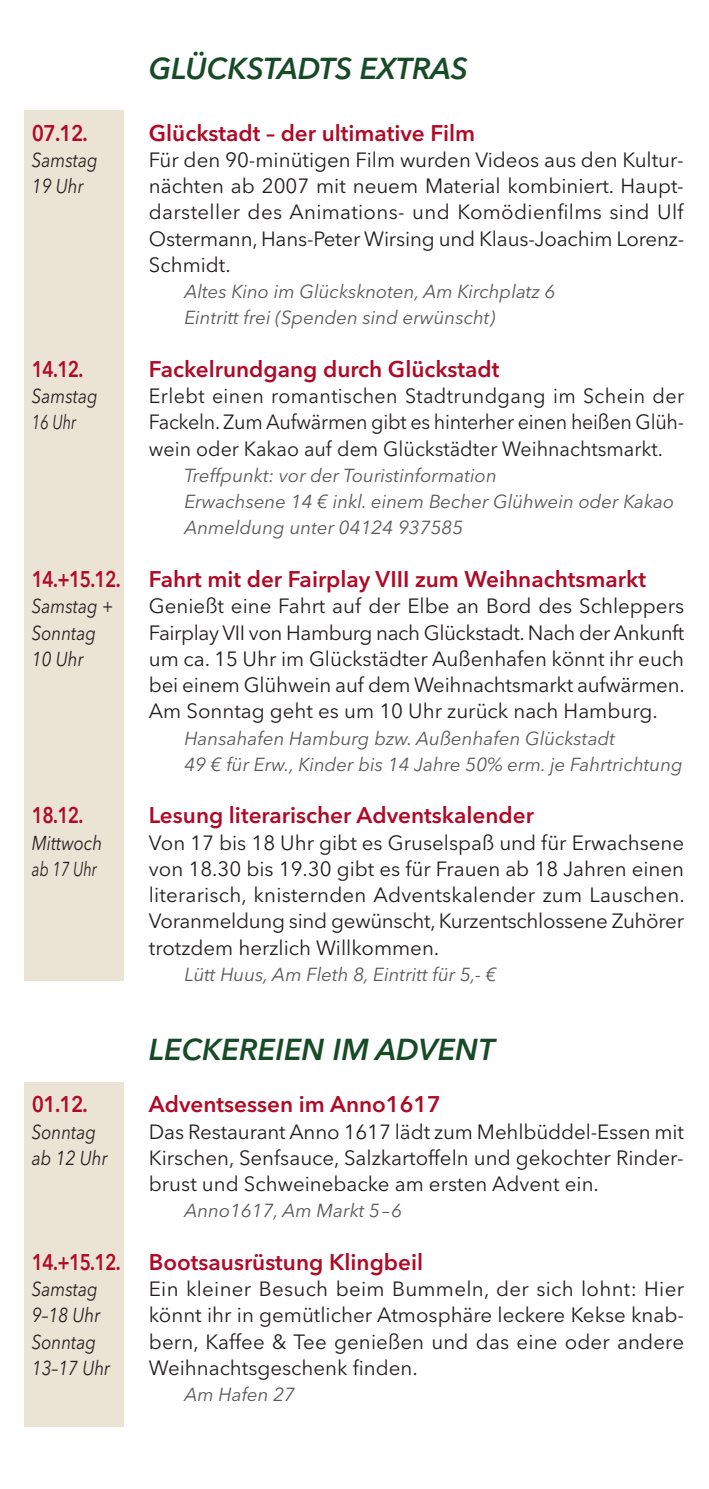
<style>
.page{position:relative;width:709px;height:1489px;background:#fff}
.page>*{position:absolute;margin:0;border:0;box-sizing:border-box;transform-origin:0 0}
.t1{font:italic 600 30px "Avenir Next LT Pro";color:#174b28}
.t2{font:600 22.5px "Avenir Next LT Pro";color:#b00a27}
.t3{font:600 22.5px "Avenir Next LT Pro";color:#b00a27;scale:.83 1}
.t4{font:600 22.5px "Avenir Next LT Pro";color:#b00a27;scale:.9 1}
.t5{font:20.5px/26.2px "Avenir Next LT Pro";color:#231f20;text-align:justify}
.t6{font:20.5px/26.2px "Avenir Next LT Pro";color:#231f20;text-align:justify;scale:.96 1}
.t7{font:italic 20px/26.2px "Avenir Next LT Pro";color:#231f20;scale:.85 1}
.t8{font:italic 18.75px/26.2px "Avenir Next LT Pro";color:#57585a}
</style>
<div class="page">
<div style="left:25px;top:110px;width:99px;height:870px;background:#ebe4d5"></div>
<div style="left:25px;top:1082px;width:99px;height:344px;background:#ebe4d5"></div>
<p class="t4" style="left:32px;top:125px;width:64px">07.12.</p>
<p class="t7" style="left:32px;top:149px;width:79px">Samstag<br>19 Uhr</p>
<p class="t3" style="left:32px;top:361px;width:64px">14.12.</p>
<p class="t7" style="left:32px;top:385px;width:79px">Samstag<br>16 Uhr</p>
<p class="t3" style="left:32px;top:571px;width:108px">14.+15.12.</p>
<p class="t7" style="left:32px;top:595px;width:98px">Samstag +<br>Sonntag<br>10 Uhr</p>
<p class="t3" style="left:32px;top:807px;width:64px">18.12.</p>
<p class="t7" style="left:32px;top:831px;width:84px">Mittwoch ab 17 Uhr</p>
<p class="t4" style="left:32px;top:1096px;width:64px">01.12.</p>
<p class="t7" style="left:32px;top:1120px;width:91px">Sonntag ab 12 Uhr</p>
<p class="t3" style="left:32px;top:1253px;width:108px">14.+15.12.</p>
<p class="t7" style="left:32px;top:1278px;width:94px">Samstag<br>9–18 Uhr<br>Sonntag<br>13–17 Uhr</p>
<h1 class="t1" style="left:149px;top:58px;width:321px">GLÜCKSTADTS EXTRAS</h1>
<p class="t2" style="left:149px;top:125px;width:328px">Glückstadt – der ultimative Film</p>
<p class="t5" style="left:149px;top:149px;width:537px">Für den 90-minütigen Film wurden videos aus den Kultur&shy;nächten ab 2007 mit neuem material kombiniert. haupt&shy;darsteller des Animations- und Komödienfilms sind ulf ostermann, hans-peter Wirsing und Klaus-Joachim lorenz-Schmidt.</p>
<p class="t8" style="left:184px;top:280px;width:373px">Altes Kino im Glücksknoten, Am Kirchplatz 6<br>Eintritt frei (Spenden sind erwünscht)</p>
<p class="t2" style="left:149px;top:361px;width:352px">Fackelrundgang durch Glückstadt</p>
<p class="t6" style="left:149px;top:385px;width:559px">erlebt einen romantischen Stadtrundgang im Schein der Fackeln. Zum Aufwärmen gibt es hinterher einen heißen glüh&shy;wein oder Kakao auf dem glückstädter Weihnachtsmarkt.</p>
<p class="t8" style="left:184px;top:464px;width:491px">Treffpunkt: vor der Touristinformation<br>Erwachsene 14 € inkl. einem Becher Glühwein oder Kakao<br>Anmeldung unter 04124 937585</p>
<p class="t2" style="left:149px;top:571px;width:498px">Fahrt mit der Fairplay VIII zum Weihnachtsmarkt</p>
<p class="t5" style="left:149px;top:595px;width:537px">genießt eine Fahrt auf der elbe an Bord des Schleppers Fairplay vii von hamburg nach glückstadt. nach der Ankunft um ca. 15 uhr im glückstädter Außenhafen könnt ihr euch bei einem glühwein auf dem Weihnachtsmarkt aufwärmen.<br>Am Sonntag geht es um 10 uhr zurück nach hamburg.</p>
<p class="t8" style="left:184px;top:727px;width:500px">Hansahafen Hamburg bzw. Außenhafen Glückstadt<br>49 € für Erw., Kinder bis 14 Jahre 50% erm. je Fahrtrichtung</p>
<p class="t2" style="left:149px;top:807px;width:386px">Lesung literarischer Adventskalender</p>
<p class="t5" style="left:149px;top:831px;width:537px">von 17 bis 18 uhr gibt es gruselspaß und für erwachsene von 18.30 bis 19.30 gibt es für Frauen ab 18 Jahren einen literarisch, knisternden Adventskalender zum lauschen. voranmeldung sind gewünscht, Kurzentschlossene Zuhörer trotzdem herzlich Willkommen.</p>
<p class="t8" style="left:184px;top:963px;width:314px">Lütt Huus, Am Fleth 8, Eintritt für 5,- €</p>
<h1 class="t1" style="left:149px;top:1038px;width:347px">LECKEREIEN IM ADVENT</h1>
<p class="t2" style="left:149px;top:1096px;width:293px">Adventsessen im Anno1617</p>
<p class="t5" style="left:149px;top:1120px;width:537px">das restaurant Anno 1617 lädt zum mehlbüddel-essen mit Kirschen, Senfsauce, Salzkartoffeln und gekochter rinder&shy;brust und Schweinebacke am ersten Advent ein.</p>
<p class="t8" style="left:184px;top:1199px;width:219px">Anno1617, Am Markt 5–6</p>
<p class="t2" style="left:149px;top:1253px;width:276px">Bootsausrüstung Klingbeil</p>
<p class="t5" style="left:149px;top:1278px;width:537px">ein kleiner Besuch beim Bummeln, der sich lohnt: hier könnt ihr in gemütlicher Atmosphäre leckere Kekse knab&shy;bern, Kaffee &amp; tee genießen und das eine oder andere Weihnachtsgeschenk finden.</p>
<p class="t8" style="left:184px;top:1383px;width:112px">Am Hafen 27</p>
</div>
